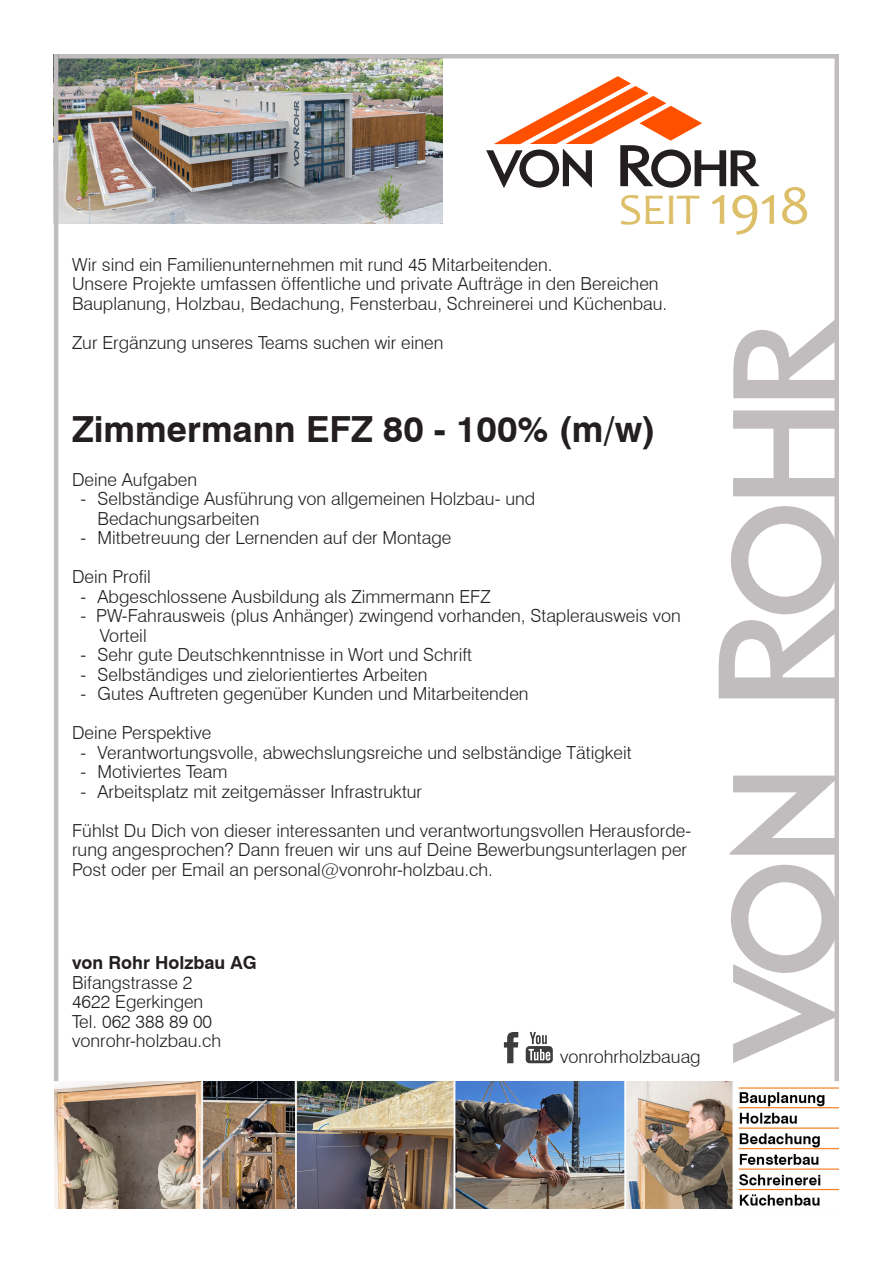
<style>
.page{position:relative;width:893px;height:1263px;background:#fff}
.page>*{position:absolute;margin:0;border:0;box-sizing:border-box;transform-origin:0 0}
.Einf__Abs{font:44.1px "Candara";color:#ddbf69;scale:1.05 1}
.t1{font:700 36px "Swiss 721 BT";color:#231f20}
.t2{font:300 18px/19.5px "Swiss 721 BT";color:#231f20}
.t3{font:700 18px "Swiss 721 BT";color:#231f20}
.s1{font-size:55.2px}
</style>
<div class="page">
<img style="left:58px;top:59px;width:385px;height:165px">
<svg style="left:730px;top:776px;width:104px;height:79px"></svg>
<svg style="left:733px;top:410px;width:101px;height:86px"></svg>
<svg style="left:731px;top:865px;width:103px;height:198px"></svg>
<svg style="left:719px;top:506px;width:115px;height:192px"></svg>
<svg style="left:733px;top:320px;width:101px;height:78px"></svg>
<img style="left:54px;top:1081px;width:785px;height:128px">
<hr style="left:54px;top:54px;width:4px;height:1027px;background:#c1bdbf">
<div style="left:834px;top:54px;width:5px;height:1027px;background:#c1bdbf"></div>
<svg style="left:504px;top:1032px;width:14px;height:31px"></svg>
<svg style="left:526px;top:1032px;width:27px;height:31px"></svg>
<div style="left:58px;top:54px;width:779px;height:5px;background:#c1bdbf"></div>
<svg style="left:486px;top:76px;width:274px;height:112px"></svg>
<p class="Einf__Abs" style="left:619px;top:182px;width:184px">SEIT <span class="s1">1918</span></p>
<p class="t2" style="left:72px;top:255px;width:482px">Wir sind ein Familienunternehmen mit rund 45 Mitarbeitenden.</p>
<p class="t2" style="left:72px;top:274px;width:597px">Unsere Projekte umfassen öffentliche und private Aufträge in den Bereichen<br>Bauplanung, Holzbau, Bedachung, Fensterbau, Schreinerei und Küchenbau.</p>
<p class="t2" style="left:72px;top:333px;width:373px">Zur Ergänzung unseres Teams suchen wir einen</p>
<p class="t1" style="left:72px;top:407px;width:585px">Zimmermann EFZ 80 - 100% (m/w)</p>
<p class="t2" style="left:72px;top:470px;width:127px">Deine Aufgaben</p>
<p class="t2" style="left:98px;top:489px;width:439px;text-indent:-17px">- Selbständige Ausführung von allgemeinen Holzbau- und<br>Bedachungsarbeiten</p>
<p class="t2" style="left:81px;top:528px;width:372px">- Mitbetreuung der Lernenden auf der Montage</p>
<p class="t2" style="left:72px;top:567px;width:80px">Dein Profil</p>
<p class="t2" style="left:81px;top:587px;width:412px">- Abgeschlossene Ausbildung als Zimmermann EFZ</p>
<p class="t2" style="left:81px;top:606px;width:602px">- PW-Fahrausweis (plus Anhänger) zwingend vorhanden, Staplerausweis von</p>
<p class="t2" style="left:100px;top:626px;width:48px">Vorteil</p>
<p class="t2" style="left:81px;top:645px;width:393px">- Sehr gute Deutschkenntnisse in Wort und Schrift</p>
<p class="t2" style="left:81px;top:665px;width:348px">- Selbständiges und zielorientiertes Arbeiten</p>
<p class="t2" style="left:81px;top:684px;width:450px">- Gutes Auftreten gegenüber Kunden und Mitarbeitenden</p>
<p class="t2" style="left:72px;top:723px;width:141px">Deine Perspektive</p>
<p class="t2" style="left:81px;top:743px;width:553px">- Verantwortungsvolle, abwechslungsreiche und selbständige Tätigkeit</p>
<p class="t2" style="left:81px;top:762px;width:148px">- Motiviertes Team</p>
<p class="t2" style="left:81px;top:782px;width:343px">- Arbeitsplatz mit zeitgemässer Infrastruktur</p>
<p class="t2" style="left:72px;top:821px;width:621px">Fühlst Du Dich von dieser interessanten und verantwortungsvollen Herausforde&shy;rung angesprochen? Dann freuen wir uns auf Deine Bewerbungsunterlagen per<br>Post oder per Email an personal@vonrohr-holzbau.ch.</p>
<p class="t3" style="left:72px;top:952px;width:186px">von Rohr Holzbau AG</p>
<p class="t2" style="left:72px;top:973px;width:122px">Bifangstrasse 2</p>
<p class="t2" style="left:72px;top:992px;width:133px">4622 Egerkingen</p>
<p class="t2" style="left:72px;top:1012px;width:142px">Tel. 062 388 89 00</p>
<p class="t2" style="left:72px;top:1031px;width:151px">vonrohr-holzbau.ch</p>
<p class="t2" style="left:560px;top:1047px;width:142px">vonrohrholzbauag</p>
</div>
